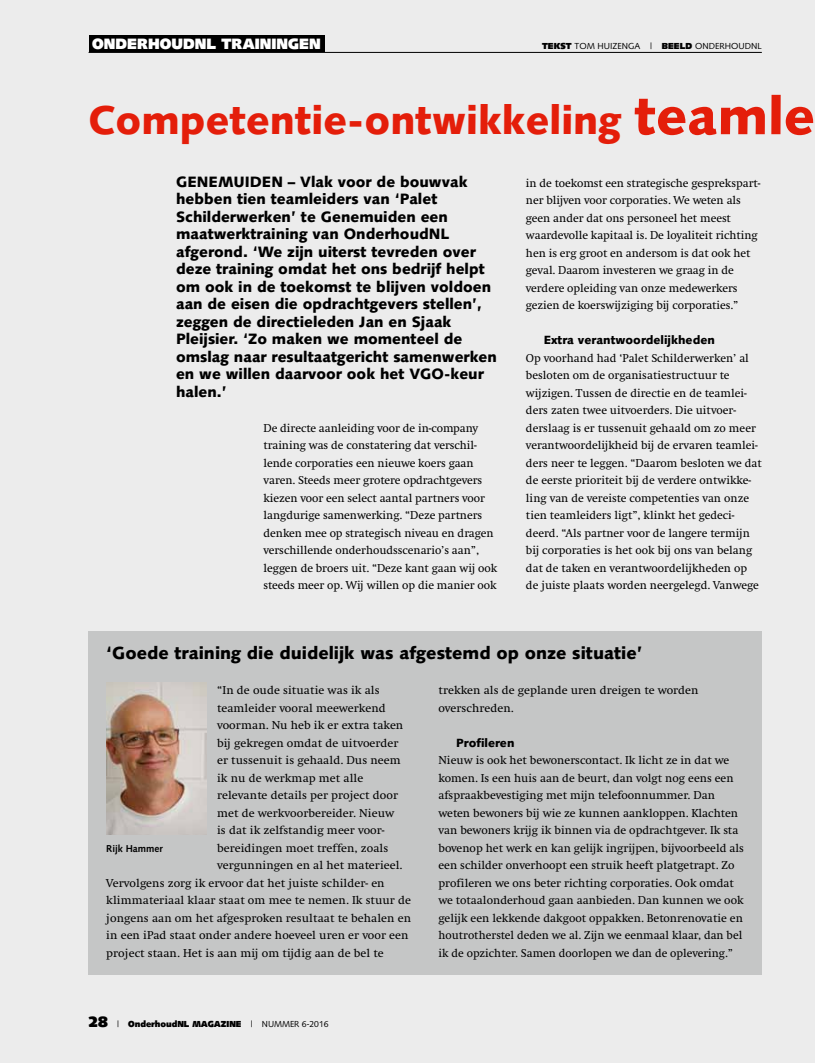
<style>
.page{position:relative;width:815px;height:1063px;background:#ececec}
.page>*{position:absolute;margin:0;border:0;box-sizing:border-box;transform-origin:0 0}
.t1{font:900 40px "Syntax";color:#e41e0a}
.t2{font:900 17.5px "Syntax";color:#000}
.t3{font:900 15px/17.5px "Syntax";color:#000}
.t4{font:900 15px "Syntax";color:#fff}
.t5{font:11.88px/17.5px "Swift";color:#000}
.t6{font:900 11.88px "Syntax";color:#000}
.t7{font:700 10px "Syntax";color:#000}
.t8{font:8.75px "Syntax";color:#000}
.t9{font:900 8.75px "Syntax";letter-spacing:-.005em;color:#000}
.s1{font-weight:900}
.s2{font-size:52.5px}
.s3{font-size:15px}
.s4{font-weight:400}
</style>
<div class="page">
<hr style="left:89px;top:52px;width:673px;height:1px;background:#000">
<div style="left:89px;top:35px;width:235px;height:17px;background:#000"></div>
<div style="left:89px;top:631px;width:673px;height:343px;background:#c5c6c6"></div>
<img style="left:106px;top:683px;width:100px;height:151px">
<p class="t4" style="left:92px;top:35px;width:24px">ONDE</p>
<p class="t4" style="left:137px;top:35px;width:47px">RHOUDNL</p>
<p class="t4" style="left:222px;top:35px;width:67px">TRAININGEN</p>
<p class="t8" style="left:575px;top:40px;width:141px">TOM HU IZENGA | <span class="s1">Beeld</span> ONDER</p>
<p class="t8" style="left:725px;top:40px;width:38px">HOUDNL</p>
<h1 class="t1" style="left:89px;top:97px;width:728px">Competentie-ontwikkeling <span class="s2">teamle</span></h1>
<p class="t3" style="left:176px;top:173px;width:322px;text-indent:69px">IDEN – Vlak voor de bouwvak hebben tien teamleiders van ‘Palet Schilderwerken’ te Genemuiden een maatwerktraining van OnderhoudNL afgerond. ‘We zijn uiterst tevreden over deze training omdat het ons bedrijf helpt om ook in de toekomst te blijven voldoen aan de eisen die opdrachtgevers stellen’, zeggen de directieleden Jan en Sjaak Pleijsier. ‘Zo maken we momenteel de omslag naar resultaatgericht samenwerken en we willen daarvoor ook het VGO-keur halen.’</p>
<p class="t3" style="left:176px;top:173px;width:13px">GENEMU</p>
<p class="t5" style="left:264px;top:419px;width:235px">De directe aanleiding voor de in-company training was de constatering dat verschil&shy;lende corporaties een nieuwe koers gaan varen. Steeds meer grotere opdrachtgevers kiezen voor een select aantal partners voor langdurige samenwerking. “Deze partners denken mee op strategisch niveau en dragen verschillende onderhoudsscenario’s aan”, leggen de broers uit. “Deze kant gaan wij ook steeds meer op. Wij willen op die manier ook</p>
<p class="t5" style="left:526px;top:174px;width:236px">in de toekomst een strategische gesprekspart&shy;ner blijven voor corporaties. We weten als geen ander dat ons personeel het meest waardevolle kapitaal is. De loyaliteit richting hen is erg groot en andersom is dat ook het geval. Daarom investeren we graag in de verdere opleiding van onze medewerkers gezien de koerswijziging bij corporaties.”</p>
<p class="t6" style="left:544px;top:333px;width:173px">Extra verantwoordelijkheden</p>
<p class="t5" style="left:526px;top:349px;width:237px">Op voorhand had ‘Palet Schilderwerken’ al besloten om de organisatiestructuur te wijzigen. Tussen de directie en de teamlei&shy;ders zaten twee uitvoerders. Die uitvoer&shy;derslaag is er tussenuit gehaald om zo meer verantwoordelijkheid bij de ervaren teamlei&shy;ders neer te leggen. “Daarom besloten we dat de eerste prioriteit bij de verdere ontwikke&shy;ling van de vereiste competenties van onze tien teamleiders ligt”, klinkt het gedeci&shy;deerd. “Als partner voor de langere termijn bij corporaties is het ook bij ons van belang dat de taken en verantwoordelijkheden op de juiste plaats worden neergelegd. Vanwege</p>
<h2 class="t2" style="left:106px;top:643px;width:538px">‘Goede training die duidelijk was afgestemd op onze situatie’</h2>
<p class="t5" style="left:217px;top:682px;width:164px">“In de oude situatie was ik als</p>
<p class="t5" style="left:217px;top:699px;width:170px">teamleider vooral meewerkend</p>
<p class="t5" style="left:217px;top:717px;width:188px">voorman. Nu heb ik er extra taken</p>
<p class="t5" style="left:217px;top:734px;width:183px">bij gekregen omdat de uitvoerder</p>
<p class="t5" style="left:217px;top:752px;width:185px">er tussenuit is gehaald. Dus neem</p>
<p class="t5" style="left:217px;top:769px;width:148px">ik nu de werkmap met alle</p>
<p class="t5" style="left:217px;top:787px;width:182px">relevante details per project door</p>
<p class="t5" style="left:217px;top:804px;width:179px">met de werkvoorbereider. Nieuw</p>
<p class="t5" style="left:217px;top:822px;width:169px">is dat ik zelfstandig meer voor-</p>
<p class="t5" style="left:217px;top:839px;width:173px">bereidingen moet treffen, zoals</p>
<p class="t5" style="left:217px;top:857px;width:187px">vergunningen en al het materieel.</p>
<p class="t5" style="left:106px;top:874px;width:280px">Vervolgens zorg ik ervoor dat het juiste schilder- en</p>
<p class="t5" style="left:106px;top:892px;width:306px">klimmateriaal klaar staat om mee te nemen. Ik stuur de</p>
<p class="t5" style="left:106px;top:909px;width:306px">jongens aan om het afgesproken resultaat te behalen en</p>
<p class="t5" style="left:106px;top:927px;width:304px">in een iPad staat onder andere hoeveel uren er voor een</p>
<p class="t5" style="left:106px;top:944px;width:279px">project staan. Het is aan mij om tijdig aan de bel te</p>
<p class="t5" style="left:438px;top:682px;width:262px">trekken als de geplande uren dreigen te worden overschreden.</p>
<p class="t6" style="left:456px;top:736px;width:60px">Profileren</p>
<p class="t5" style="left:438px;top:752px;width:307px">Nieuw is ook het bewonerscontact. Ik licht ze in dat we komen. Is een huis aan de beurt, dan volgt nog eens een afspraakbevestiging met mijn telefoonnummer. Dan weten bewoners bij wie ze kunnen aankloppen. Klachten van bewoners krijg ik binnen via de opdrachtgever. Ik sta bovenop het werk en kan gelijk ingrijpen, bijvoorbeeld als een schilder onverhoopt een struik heeft platgetrapt. Zo profileren we ons beter richting corporaties. Ook omdat we totaalonderhoud gaan aanbieden. Dan kunnen we ook gelijk een lekkende dakgoot oppakken. Betonrenovatie en houtrotherstel deden we al. Zijn we eenmaal klaar, dan bel ik de opzichter. Samen doorlopen we dan de oplevering.”</p>
<p class="t7" style="left:106px;top:843px;width:58px">Rijk Hammer</p>
<p class="t9" style="left:89px;top:1018px;width:120px"><span class="s3">28</span> <span class="s4">|</span> OnderhoudNL MAGA</p>
<p class="t9" style="left:221px;top:1018px;width:16px">ZINE</p>
<p class="t8" style="left:251px;top:1019px;width:79px">| N UMMER 6-2016</p>
</div>
